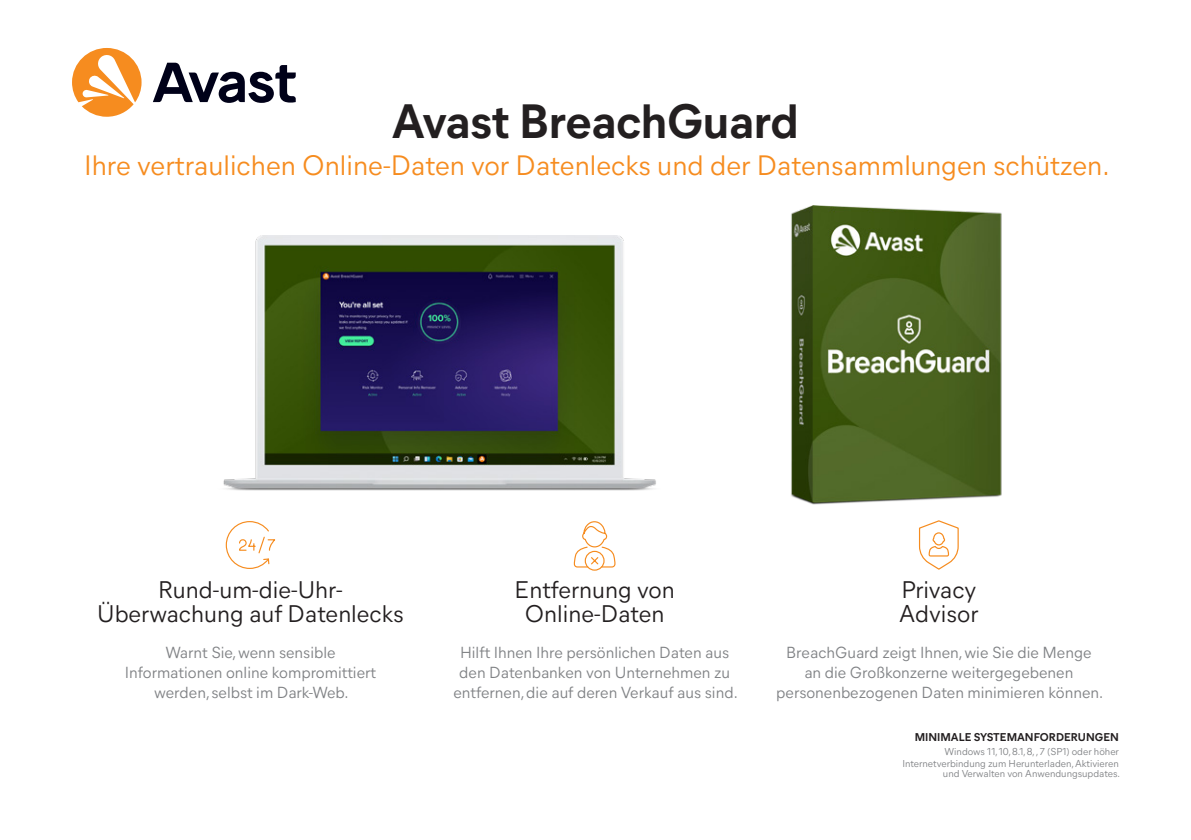
<style>
.page{position:relative;width:1191px;height:840px;background:#fff}
.page>*{position:absolute;margin:0;border:0;box-sizing:border-box;transform-origin:0 0}
.t1{font:700 48px "Mier B";color:#231f20}
.t2{font:28px "Mier B";color:#f68c1f}
.t3{font:24px/24px "Mier B";color:#231f20;text-align:center}
.t4{font:16px/20px "Mier B";color:#808285;text-align:center}
.t5{font:700 11.2px "Mier B";color:#231f20}
.t6{font:10px/11.6px "Mier B";color:#808285;text-align:right}
</style>
<div class="page">
<svg style="left:72px;top:48px;width:70px;height:69px"></svg>
<svg style="left:153px;top:63px;width:143px;height:40px"></svg>
<img style="left:791px;top:205px;width:211px;height:299px">
<img style="left:223px;top:236px;width:433px;height:254px">
<svg style="left:225px;top:521px;width:51px;height:48px"></svg>
<svg style="left:573px;top:521px;width:43px;height:50px"></svg>
<svg style="left:918px;top:520px;width:41px;height:50px"></svg>
<h1 class="t1" style="left:392px;top:86px;width:408px">Avast BreachGuard</h1>
<h2 class="t2" style="left:84px;top:145px;width:1027px">Ihre vertraulichen Online-Daten vor Datenlecks und der Datensammlungen schützen.</h2>
<h3 class="t3" style="left:97px;top:575px;width:308px">Rund-um-die-Uhr-<br>Überwachung auf Datenlecks</h3>
<p class="t4" style="left:125px;top:641px;width:253px">Warnt Sie, wenn sensible<br>Informationen online kompromittiert werden, selbst im Dark-Web.</p>
<h3 class="t3" style="left:514px;top:575px;width:161px">Entfernung von<br>Online-Daten</h3>
<p class="t4" style="left:453px;top:641px;width:286px">Hilft Ihnen Ihre persönlichen Daten aus den Datenbanken von Unternehmen zu entfernen, die auf deren Verkauf aus sind.</p>
<h3 class="t3" style="left:899px;top:575px;width:81px;text-align:left">Privacy<br>Advisor</h3>
<p class="t4" style="left:776px;top:641px;width:328px">BreachGuard zeigt Ihnen, wie Sie die Menge<br>an die Großkonzerne weitergegebenen personenbezogenen Daten minimieren können.</p>
<p class="t5" style="left:914px;top:728px;width:206px">MINIMALE SYSTEMANFORDERUNGEN</p>
<p class="t6" style="left:902px;top:745px;width:218px">Windows 11, 10, 8.1, 8, , 7 (SP1) oder höher<br>Internetverbindung zum Herunterladen, Aktivieren</p>
<p class="t6" style="left:943px;top:766px;width:179px">und Verwalten von Anwendungsupdates.</p>
</div>
